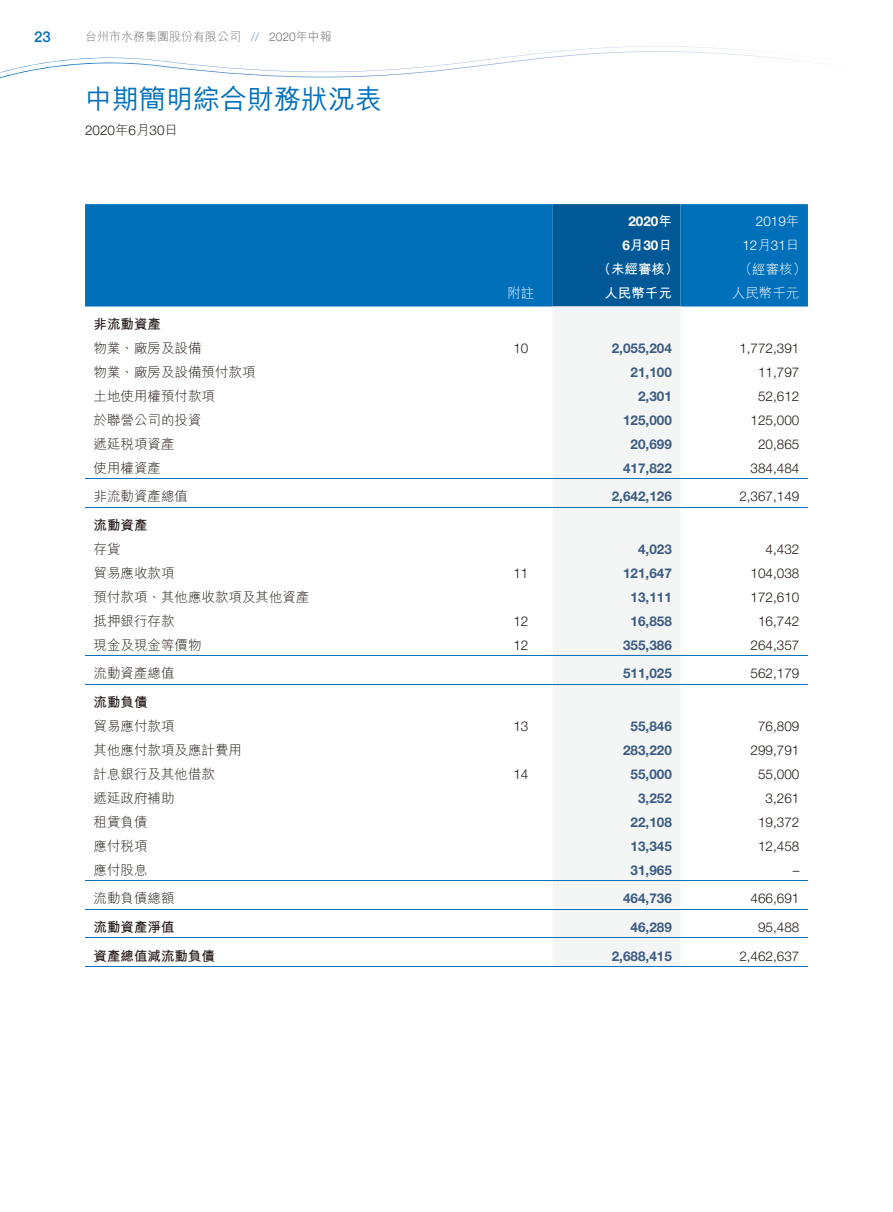
<style>
.page{position:relative;width:893px;height:1212px;background:#fff}
.page>*{position:absolute;margin:0;border:0;box-sizing:border-box;transform-origin:0 0}
.t1{font:27px "M Hei HK Medium E Ten B5 H";color:#0070bb}
.t2{font:500 15px "Helvetica Neue LT Std";color:#0070bb}
.t3{font:300 13.5px "Helvetica Neue LT Std";color:#231916}
.t4{font:700 13.5px "Helvetica Neue LT Std";color:#3c5c83}
.t5{font:13.5px "M Hei HK Light E Ten B5 H";color:#231916}
.t6{font:13.5px "M Hei HK Bold E Ten B5 H";color:#231916}
.t7{font:13.5px "M Hei HK Light E Ten B5 H";color:#fff}
.t8{font:300 13.5px/24px "Helvetica Neue LT Std";color:#fff;text-align:right}
.t9{font:13.5px "M Hei HK Bold E Ten B5 H";color:#fff}
.t10{font:700 13.5px/24px "Helvetica Neue LT Std";color:#fff;text-align:center}
.t11{font:12px "M Hei HK Light E Ten B5 H";color:#717171}
.s1{font-family:"Helvetica Neue LT Std";font-weight:300;color:#6594ce}
.s2{font-family:"Helvetica Neue LT Std";font-weight:300}
.s3{font-family:"M Hei HK Light E Ten B5 H";font-weight:400}
.s4{font-family:"M Hei HK Bold E Ten B5 H";font-weight:400}
</style>
<div class="page">
<svg style="left:0;top:46px;width:816px;height:33px"></svg>
<div style="left:85px;top:204px;width:723px;height:102px;background:#0070bb"></div>
<div style="left:553px;top:204px;width:127px;height:102px;background:#005996"></div>
<div style="left:553px;top:306px;width:127px;height:660px;background:#f4f5f5"></div>
<hr style="left:85px;top:478px;width:404px;height:1px;background:#0070bb">
<hr style="left:489px;top:478px;width:64px;height:1px;background:#0070bb">
<hr style="left:553px;top:478px;width:127px;height:1px;background:#0070bb">
<hr style="left:680px;top:478px;width:128px;height:1px;background:#0070bb">
<hr style="left:85px;top:507px;width:404px;height:1px;background:#0070bb">
<hr style="left:489px;top:507px;width:64px;height:1px;background:#0070bb">
<hr style="left:553px;top:507px;width:127px;height:1px;background:#0070bb">
<hr style="left:680px;top:507px;width:128px;height:1px;background:#0070bb">
<hr style="left:85px;top:655px;width:404px;height:1px;background:#0070bb">
<hr style="left:489px;top:655px;width:64px;height:1px;background:#0070bb">
<hr style="left:553px;top:655px;width:127px;height:1px;background:#0070bb">
<hr style="left:680px;top:655px;width:128px;height:1px;background:#0070bb">
<hr style="left:85px;top:684px;width:404px;height:1px;background:#0070bb">
<hr style="left:489px;top:684px;width:64px;height:1px;background:#0070bb">
<hr style="left:553px;top:684px;width:127px;height:1px;background:#0070bb">
<hr style="left:680px;top:684px;width:128px;height:1px;background:#0070bb">
<hr style="left:85px;top:880px;width:404px;height:1px;background:#0070bb">
<hr style="left:489px;top:880px;width:64px;height:1px;background:#0070bb">
<hr style="left:553px;top:880px;width:127px;height:1px;background:#0070bb">
<hr style="left:680px;top:880px;width:128px;height:1px;background:#0070bb">
<hr style="left:85px;top:909px;width:404px;height:1px;background:#0070bb">
<hr style="left:489px;top:909px;width:64px;height:1px;background:#0070bb">
<hr style="left:553px;top:909px;width:127px;height:1px;background:#0070bb">
<hr style="left:680px;top:909px;width:128px;height:1px;background:#0070bb">
<hr style="left:85px;top:937px;width:404px;height:1px;background:#0070bb">
<hr style="left:489px;top:937px;width:64px;height:1px;background:#0070bb">
<hr style="left:553px;top:937px;width:127px;height:1px;background:#0070bb">
<hr style="left:680px;top:937px;width:128px;height:1px;background:#0070bb">
<hr style="left:85px;top:966px;width:404px;height:1px;background:#0070bb">
<hr style="left:489px;top:966px;width:64px;height:1px;background:#0070bb">
<hr style="left:553px;top:966px;width:127px;height:1px;background:#0070bb">
<hr style="left:680px;top:966px;width:128px;height:1px;background:#0070bb">
<p class="t2" style="left:34px;top:31px;width:18px">23</p>
<p class="t11" style="left:85px;top:32px;width:248px">台州市水務集團股份有限公司 <span class="s1">//</span> <span class="s2">2020</span>年中報</p>
<h1 class="t1" style="left:85px;top:89px;width:298px">中期簡明綜合財務狀況表</h1>
<p class="t3" style="left:85px;top:125px;width:95px">2020<span class="s3">年</span>6<span class="s3">月</span>30<span class="s3">日</span></p>
<p class="t10" style="left:622px;top:210px;width:51px">2020<span class="s4">年<br></span>6<span class="s4">月</span>30<span class="s4">日</span></p>
<p class="t8" style="left:742px;top:211px;width:59px">2019<span class="s3">年<br></span>12<span class="s3">月</span>31<span class="s3">日</span></p>
<p class="t9" style="left:598px;top:264px;width:82px">（未經審核）</p>
<p class="t7" style="left:739px;top:264px;width:69px">（經審核）</p>
<p class="t7" style="left:507px;top:288px;width:28px">附註</p>
<p class="t9" style="left:604px;top:288px;width:69px">人民幣千元</p>
<p class="t7" style="left:732px;top:288px;width:69px">人民幣千元</p>
<p class="t6" style="left:94px;top:319px;width:69px">非流動資產</p>
<p class="t5" style="left:94px;top:343px;width:109px">物業、廠房及設備</p>
<p class="t3" style="left:513px;top:343px;width:17px">10</p>
<p class="t4" style="left:612px;top:340px;width:62px">2,055,204</p>
<p class="t3" style="left:739px;top:343px;width:62px">1,772,391</p>
<p class="t5" style="left:94px;top:367px;width:163px">物業、廠房及設備預付款項</p>
<p class="t4" style="left:631px;top:364px;width:43px">21,100</p>
<p class="t3" style="left:758px;top:367px;width:43px">11,797</p>
<p class="t5" style="left:94px;top:391px;width:123px">土地使用權預付款項</p>
<p class="t4" style="left:638px;top:388px;width:35px">2,301</p>
<p class="t3" style="left:758px;top:391px;width:43px">52,612</p>
<p class="t5" style="left:94px;top:415px;width:109px">於聯營公司的投資</p>
<p class="t4" style="left:623px;top:412px;width:50px">125,000</p>
<p class="t3" style="left:751px;top:415px;width:50px">125,000</p>
<p class="t5" style="left:94px;top:439px;width:82px">遞延稅項資產</p>
<p class="t4" style="left:631px;top:436px;width:43px">20,699</p>
<p class="t3" style="left:758px;top:439px;width:43px">20,865</p>
<p class="t5" style="left:94px;top:463px;width:69px">使用權資產</p>
<p class="t4" style="left:623px;top:460px;width:50px">417,822</p>
<p class="t3" style="left:751px;top:463px;width:50px">384,484</p>
<p class="t5" style="left:94px;top:491px;width:96px">非流動資產總值</p>
<p class="t4" style="left:612px;top:489px;width:62px">2,642,126</p>
<p class="t3" style="left:739px;top:492px;width:62px">2,367,149</p>
<p class="t6" style="left:94px;top:520px;width:55px">流動資產</p>
<p class="t5" style="left:94px;top:544px;width:28px">存貨</p>
<p class="t4" style="left:638px;top:541px;width:35px">4,023</p>
<p class="t3" style="left:766px;top:544px;width:35px">4,432</p>
<p class="t5" style="left:94px;top:568px;width:82px">貿易應收款項</p>
<p class="t3" style="left:513px;top:568px;width:17px">11</p>
<p class="t4" style="left:623px;top:565px;width:50px">121,647</p>
<p class="t3" style="left:751px;top:568px;width:50px">104,038</p>
<p class="t5" style="left:94px;top:592px;width:217px">預付款項、其他應收款項及其他資產</p>
<p class="t4" style="left:631px;top:589px;width:43px">13,111</p>
<p class="t3" style="left:751px;top:592px;width:50px">172,610</p>
<p class="t5" style="left:94px;top:616px;width:82px">抵押銀行存款</p>
<p class="t3" style="left:513px;top:616px;width:17px">12</p>
<p class="t4" style="left:631px;top:613px;width:43px">16,858</p>
<p class="t3" style="left:758px;top:616px;width:43px">16,742</p>
<p class="t5" style="left:94px;top:640px;width:109px">現金及現金等價物</p>
<p class="t3" style="left:513px;top:640px;width:17px">12</p>
<p class="t4" style="left:623px;top:637px;width:50px">355,386</p>
<p class="t3" style="left:751px;top:640px;width:50px">264,357</p>
<p class="t5" style="left:94px;top:668px;width:82px">流動資產總值</p>
<p class="t4" style="left:623px;top:666px;width:50px">511,025</p>
<p class="t3" style="left:751px;top:669px;width:50px">562,179</p>
<p class="t6" style="left:94px;top:697px;width:55px">流動負債</p>
<p class="t5" style="left:94px;top:721px;width:82px">貿易應付款項</p>
<p class="t3" style="left:513px;top:721px;width:17px">13</p>
<p class="t4" style="left:631px;top:718px;width:43px">55,846</p>
<p class="t3" style="left:758px;top:721px;width:43px">76,809</p>
<p class="t5" style="left:94px;top:745px;width:150px">其他應付款項及應計費用</p>
<p class="t4" style="left:623px;top:742px;width:50px">283,220</p>
<p class="t3" style="left:751px;top:745px;width:50px">299,791</p>
<p class="t5" style="left:94px;top:769px;width:123px">計息銀行及其他借款</p>
<p class="t3" style="left:513px;top:769px;width:17px">14</p>
<p class="t4" style="left:631px;top:766px;width:43px">55,000</p>
<p class="t3" style="left:758px;top:769px;width:43px">55,000</p>
<p class="t5" style="left:94px;top:793px;width:82px">遞延政府補助</p>
<p class="t4" style="left:638px;top:790px;width:35px">3,252</p>
<p class="t3" style="left:766px;top:793px;width:35px">3,261</p>
<p class="t5" style="left:94px;top:817px;width:55px">租賃負債</p>
<p class="t4" style="left:631px;top:814px;width:43px">22,108</p>
<p class="t3" style="left:758px;top:817px;width:43px">19,372</p>
<p class="t5" style="left:94px;top:841px;width:55px">應付稅項</p>
<p class="t4" style="left:631px;top:838px;width:43px">13,345</p>
<p class="t3" style="left:758px;top:841px;width:43px">12,458</p>
<p class="t5" style="left:94px;top:865px;width:55px">應付股息</p>
<p class="t4" style="left:631px;top:862px;width:43px">31,965</p>
<p class="t3" style="left:793px;top:865px;width:8px">–</p>
<p class="t5" style="left:94px;top:893px;width:82px">流動負債總額</p>
<p class="t4" style="left:623px;top:891px;width:50px">464,736</p>
<p class="t3" style="left:751px;top:894px;width:50px">466,691</p>
<p class="t6" style="left:94px;top:922px;width:82px">流動資產淨值</p>
<p class="t4" style="left:631px;top:919px;width:43px">46,289</p>
<p class="t3" style="left:758px;top:922px;width:43px">95,488</p>
<p class="t6" style="left:94px;top:950px;width:123px">資產總值減流動負債</p>
<p class="t4" style="left:612px;top:948px;width:62px">2,688,415</p>
<p class="t3" style="left:739px;top:951px;width:62px">2,462,637</p>
</div>
